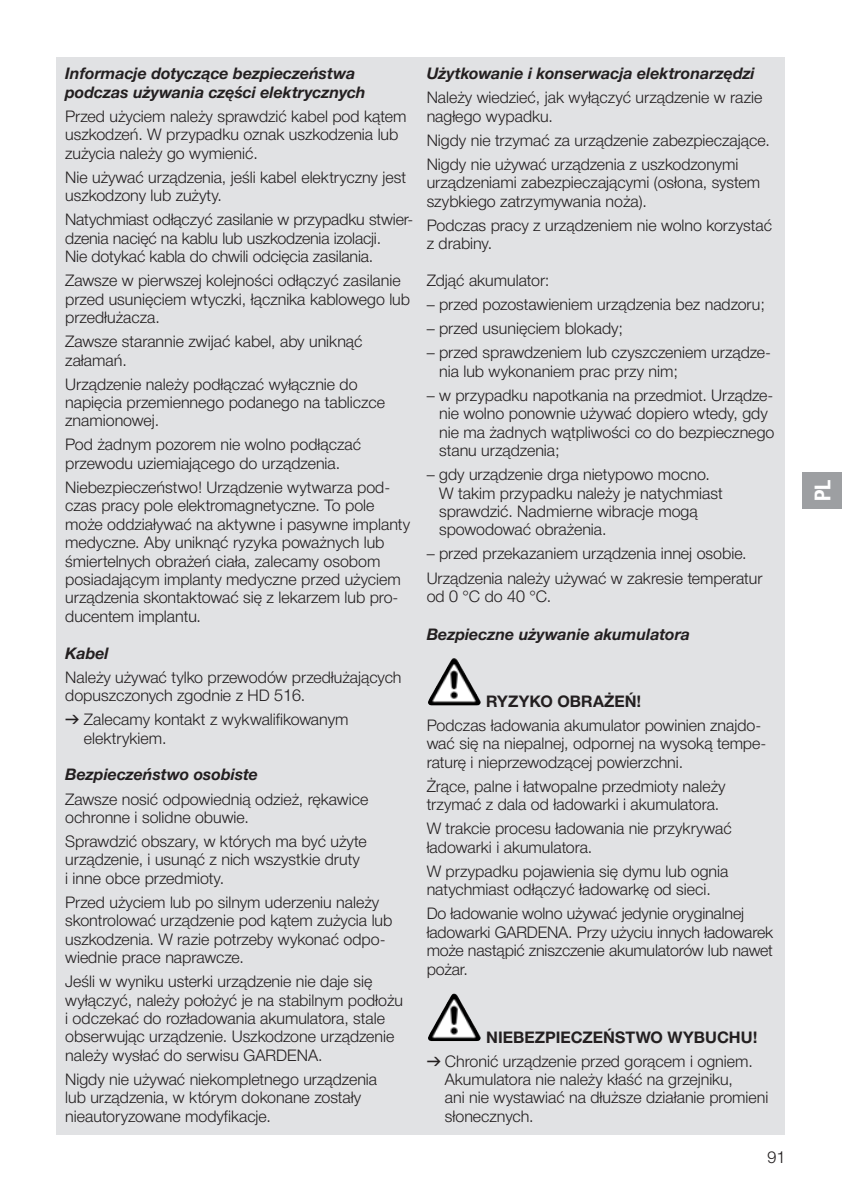
<style>
.page{position:relative;width:842px;height:1191px;background:#fff}
.page>*{position:absolute;margin:0;border:0;box-sizing:border-box;transform-origin:0 0}
.t1{font:700 22px "Gardena Sans Cond";color:#fff}
.t2{font:16px/18.4px "Gardena Sans";color:#231f20}
.t3{font:italic 700 16px/18.4px "Gardena Sans";color:#231f20}
.t4{font:700 16px "Gardena Sans";color:#231f20}
.s1{font-family:"Formdruck"}
.s2{font-weight:700}
</style>
<div class="page">
<div style="left:57px;top:57px;width:728px;height:1077px;background:#e1e2e4"></div>
<img style="left:428px;top:658px;width:25px;height:46px">
<img style="left:428px;top:994px;width:25px;height:46px">
<div style="left:802px;top:472px;width:40px;height:37px;background:#9d9fa2"></div>
<p class="t3" style="left:65px;top:64px;width:302px">Informacje dotyczące bezpieczeństwa podczas używania części elektrycznych</p>
<p class="t2" style="left:65px;top:106px;width:343px">Przed użyciem należy sprawdzić kabel pod kątem uszkodzeń. W przypadku oznak uszkodzenia lub zużycia należy go wymienić.</p>
<p class="t2" style="left:65px;top:167px;width:342px">Nie używać urządzenia, jeśli kabel elektryczny jest uszkodzony lub zużyty.</p>
<p class="t2" style="left:65px;top:210px;width:350px">Natychmiast odłączyć zasilanie w przypadku stwier&shy;dzenia nacięć na kablu lub uszkodzenia izolacji.<br>Nie dotykać kabla do chwili odcięcia zasilania.</p>
<p class="t2" style="left:65px;top:271px;width:346px">Zawsze w pierwszej kolejności odłączyć zasilanie przed usunięciem wtyczki, łącznika kablowego lub przedłużacza.</p>
<p class="t2" style="left:65px;top:331px;width:299px">Zawsze starannie zwijać kabel, aby uniknąć załamań.</p>
<p class="t2" style="left:65px;top:374px;width:321px">Urządzenie należy podłączać wyłącznie do napięcia przemiennego podanego na tabliczce znamionowej.</p>
<p class="t2" style="left:65px;top:435px;width:298px">Pod żadnym pozorem nie wolno podłączać przewodu uziemiającego do urządzenia.</p>
<p class="t2" style="left:65px;top:477px;width:347px">Niebezpieczeństwo! Urządzenie wytwarza pod&shy;czas pracy pole elektromagnetyczne. To pole może oddziaływać na aktywne i pasywne implanty medyczne. Aby uniknąć ryzyka poważnych lub śmiertelnych obrażeń ciała, zalecamy osobom posiadającym implanty medyczne przed użyciem urządzenia skontaktować się z lekarzem lub pro&shy;ducentem implantu.</p>
<p class="t3" style="left:65px;top:643px;width:45px">Kabel</p>
<p class="t2" style="left:65px;top:667px;width:338px">Należy używać tylko przewodów przedłużających dopuszczonych zgodnie z HD 516.</p>
<p class="t2" style="left:84px;top:709px;width:266px;text-indent:-19px"><span class="s1">v</span> Zalecamy kontakt z wykwalifikowanym elektrykiem.</p>
<p class="t3" style="left:65px;top:764px;width:194px">Bezpieczeństwo osobiste</p>
<p class="t2" style="left:65px;top:789px;width:305px">Zawsze nosić odpowiednią odzież, rękawice ochronne i solidne obuwie.</p>
<p class="t2" style="left:65px;top:831px;width:303px">Sprawdzić obszary, w których ma być użyte urządzenie, i usunąć z nich wszystkie druty i inne obce przedmioty.</p>
<p class="t2" style="left:65px;top:892px;width:329px">Przed użyciem lub po silnym uderzeniu należy skontrolować urządzenie pod kątem zużycia lub uszkodzenia. W razie potrzeby wykonać odpo&shy;wiednie prace naprawcze.</p>
<p class="t2" style="left:65px;top:971px;width:339px">Jeśli w wyniku usterki urządzenie nie daje się wyłączyć, należy położyć je na stabilnym podłożu i odczekać do rozładowania akumulatora, stale obserwując urządzenie. Uszkodzone urządzenie należy wysłać do serwisu GARDENA.</p>
<p class="t2" style="left:65px;top:1069px;width:314px">Nigdy nie używać niekompletnego urządzenia lub urządzenia, w którym dokonane zostały nieautoryzowane modyfikacje.</p>
<p class="t3" style="left:427px;top:64px;width:330px">Użytkowanie i konserwacja elektronarzędzi</p>
<p class="t2" style="left:427px;top:88px;width:337px">Należy wiedzieć, jak wyłączyć urządzenie w razie nagłego wypadku.</p>
<p class="t2" style="left:427px;top:128px;width:345px;line-height:24px">Nigdy nie trzymać za urządzenie zabezpieczające.<br>Nigdy nie używać urządzenia z uszkodzonymi</p>
<p class="t2" style="left:427px;top:173px;width:335px">urządzeniami zabezpieczającymi (osłona, system szybkiego zatrzymywania noża).</p>
<p class="t2" style="left:427px;top:215px;width:347px">Podczas pracy z urządzeniem nie wolno korzystać z drabiny.</p>
<p class="t2" style="left:427px;top:271px;width:124px">Zdjąć akumulator:</p>
<p class="t2" style="left:427px;top:295px;width:340px">– przed pozostawieniem urządzenia bez nadzoru;</p>
<p class="t2" style="left:427px;top:319px;width:198px">– przed usunięciem blokady;</p>
<p class="t2" style="left:439px;top:343px;width:334px;text-indent:-12px">– przed sprawdzeniem lub czyszczeniem urządze&shy;nia lub wykonaniem prac przy nim;</p>
<p class="t2" style="left:439px;top:385px;width:337px;text-indent:-12px">– w przypadku napotkania na przedmiot. Urządze&shy;nie wolno ponownie używać dopiero wtedy, gdy nie ma żadnych wątpliwości co do bezpiecznego stanu urządzenia;</p>
<p class="t2" style="left:439px;top:464px;width:285px;text-indent:-12px">– gdy urządzenie drga nietypowo mocno.<br>W takim przypadku należy je natychmiast sprawdzić. Nadmierne wibracje mogą spowodować obrażenia.</p>
<p class="t2" style="left:427px;top:541px;width:337px;line-height:24px">– przed przekazaniem urządzenia innej osobie.<br>Urządzenia należy używać w zakresie temperatur</p>
<p class="t2" style="left:427px;top:586px;width:126px">od 0 °C do 40 °C.</p>
<p class="t3" style="left:427px;top:624px;width:265px">Bezpieczne używanie akumulatora</p>
<p class="t4" style="left:486px;top:689px;width:156px">RYZYKO OBRAŻEŃ!</p>
<p class="t2" style="left:427px;top:715px;width:341px">Podczas ładowania akumulator powinien znajdo&shy;wać się na niepalnej, odpornej na wysoką tempe&shy;raturę i nieprzewodzącej powierzchni.</p>
<p class="t2" style="left:427px;top:776px;width:300px">Żrące, palne i łatwopalne przedmioty należy trzymać z dala od ładowarki i akumulatora.</p>
<p class="t2" style="left:427px;top:818px;width:307px">W trakcie procesu ładowania nie przykrywać ładowarki i akumulatora.</p>
<p class="t2" style="left:427px;top:861px;width:303px">W przypadku pojawienia się dymu lub ognia natychmiast odłączyć ładowarkę od sieci.</p>
<p class="t2" style="left:427px;top:903px;width:348px">Do ładowanie wolno używać jedynie oryginalnej ładowarki GARDENA. Przy użyciu innych ładowarek może nastąpić zniszczenie akumulatorów lub nawet pożar.</p>
<p class="t2" style="left:427px;top:1024px;width:332px;line-height:24px;text-align:right"><span class="s2">NIEBEZPIECZEŃSTWO WYBUCHU!<br></span><span class="s1">v</span> Chronić urządzenie przed gorącem i ogniem.</p>
<p class="t2" style="left:445px;top:1069px;width:325px">Akumulatora nie należy kłaść na grzejniku,<br>ani nie wystawiać na dłuższe działanie promieni słonecznych.</p>
<p class="t2" style="left:767px;top:1147px;width:19px">91</p>
<h1 class="t1" style="left:807px;top:501px;width:23px;rotate:-90deg">PL</h1>
</div>
